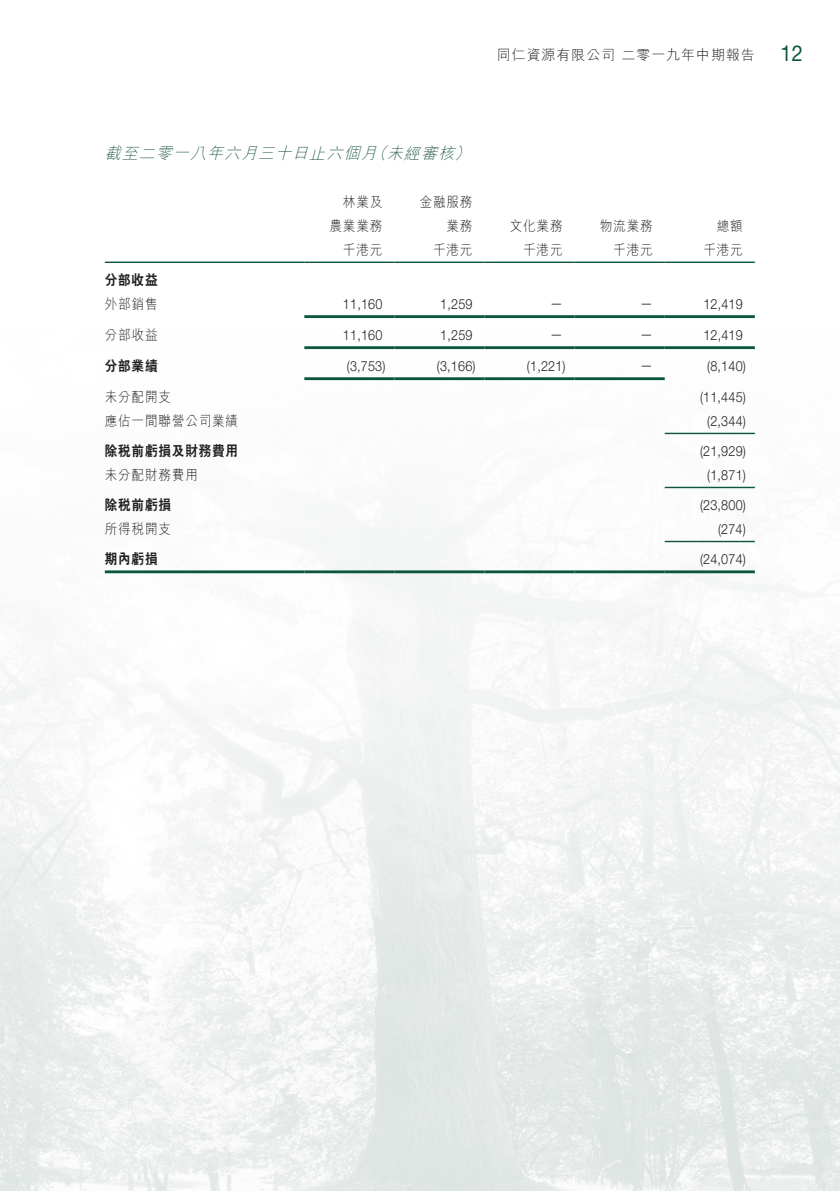
<style>
.page{position:relative;width:840px;height:1191px;background:#fff}
.page>*{position:absolute;margin:0;border:0;box-sizing:border-box;transform-origin:0 0}
.t1{font:22px "Helvetica Neue LT Std";color:#0c563f;scale:.9 1}
._20_______H4__Note{font:italic 300 16px "M Hei HK";color:#3b6c59}
._02_Note_Text{font:300 14px "Helvetica Neue LT Std";letter-spacing:.015em;color:#231f20;scale:.9 1}
._02_Note_Text-2{font:300 14px/24px "M Hei HK";letter-spacing:.065em;color:#231f20;text-align:right;scale:.9 1}
._29_Table_Stub__Note{font:300 14px "M Hei HK";letter-spacing:.065em;color:#231f20;scale:.9 1}
._29_Table_Stub__Note-2{font:800 14px "C Hei 2 HK";letter-spacing:.065em;color:#231f20;scale:.9 1}
._29_Table_Stub__Note-3{font:300 14px "M Hei HK";letter-spacing:.065em;color:#231f20}
</style>
<div class="page">
<img style="left:1px;top:261px;width:838px;height:930px">
<hr style="left:105px;top:261px;width:199px;height:2px;background:#0c563f">
<hr style="left:304px;top:261px;width:90px;height:2px;background:#0c563f">
<hr style="left:394px;top:261px;width:90px;height:2px;background:#0c563f">
<hr style="left:484px;top:261px;width:90px;height:2px;background:#0c563f">
<hr style="left:574px;top:261px;width:90px;height:2px;background:#0c563f">
<hr style="left:664px;top:261px;width:90px;height:2px;background:#0c563f">
<hr style="left:304px;top:315px;width:90px;height:3px;background:#0c563f">
<hr style="left:394px;top:315px;width:90px;height:3px;background:#0c563f">
<hr style="left:484px;top:315px;width:90px;height:3px;background:#0c563f">
<hr style="left:574px;top:315px;width:90px;height:3px;background:#0c563f">
<hr style="left:664px;top:315px;width:90px;height:3px;background:#0c563f">
<hr style="left:304px;top:346px;width:90px;height:3px;background:#0c563f">
<hr style="left:394px;top:346px;width:90px;height:3px;background:#0c563f">
<hr style="left:484px;top:346px;width:90px;height:3px;background:#0c563f">
<hr style="left:574px;top:346px;width:90px;height:3px;background:#0c563f">
<hr style="left:664px;top:346px;width:90px;height:3px;background:#0c563f">
<hr style="left:304px;top:377px;width:90px;height:3px;background:#0c563f">
<hr style="left:394px;top:377px;width:90px;height:3px;background:#0c563f">
<hr style="left:484px;top:377px;width:90px;height:3px;background:#0c563f">
<hr style="left:574px;top:377px;width:90px;height:3px;background:#0c563f">
<hr style="left:664px;top:433px;width:90px;height:1px;background:#0c563f">
<hr style="left:664px;top:487px;width:90px;height:1px;background:#0c563f">
<hr style="left:664px;top:541px;width:90px;height:1px;background:#0c563f">
<hr style="left:105px;top:570px;width:199px;height:3px;background:#0c563f">
<hr style="left:304px;top:570px;width:90px;height:3px;background:#0c563f">
<hr style="left:394px;top:570px;width:90px;height:3px;background:#0c563f">
<hr style="left:484px;top:570px;width:90px;height:3px;background:#0c563f">
<hr style="left:574px;top:570px;width:90px;height:3px;background:#0c563f">
<hr style="left:664px;top:570px;width:90px;height:3px;background:#0c563f">
<p class="_29_Table_Stub__Note-3" style="left:496px;top:45px;width:259px">同仁資源有限公司二零一九年中期報告</p>
<h1 class="t1" style="left:780px;top:40px;width:26px">12</h1>
<p class="_20_______H4__Note" style="left:370px;top:142px;width:23px">（</p>
<p class="_02_Note_Text-2" style="left:329px;top:189px;width:60px">林業及農業業務</p>
<p class="_02_Note_Text-2" style="left:419px;top:189px;width:60px">金融服務</p>
<p class="_20_______H4__Note" style="left:454px;top:142px;width:23px">(</p>
<p class="_20_______H4__Note" style="left:105px;top:142px;width:356px">截至二零一八年六月三十日止六個月未經審核</p>
<p class="_02_Note_Text-2" style="left:446px;top:213px;width:30px">業務</p>
<p class="_02_Note_Text-2" style="left:509px;top:213px;width:60px">文化業務</p>
<p class="_02_Note_Text-2" style="left:599px;top:213px;width:60px">物流業務</p>
<p class="_02_Note_Text-2" style="left:716px;top:213px;width:30px">總額</p>
<p class="_02_Note_Text-2" style="left:343px;top:237px;width:45px">千港元</p>
<p class="_02_Note_Text-2" style="left:433px;top:237px;width:45px">千港元</p>
<p class="_02_Note_Text-2" style="left:523px;top:237px;width:45px">千港元</p>
<p class="_02_Note_Text-2" style="left:613px;top:237px;width:45px">千港元</p>
<p class="_02_Note_Text-2" style="left:703px;top:237px;width:45px">千港元</p>
<p class="_29_Table_Stub__Note-2" style="left:105px;top:271px;width:60px">分部收益</p>
<p class="_29_Table_Stub__Note" style="left:105px;top:294px;width:60px">外部銷售</p>
<p class="_02_Note_Text" style="left:343px;top:296px;width:45px">11,160</p>
<p class="_02_Note_Text" style="left:440px;top:296px;width:37px">1,259</p>
<p class="_02_Note_Text" style="left:549px;top:294px;width:15px">—</p>
<p class="_02_Note_Text" style="left:639px;top:294px;width:15px">—</p>
<p class="_02_Note_Text" style="left:703px;top:296px;width:45px">12,419</p>
<p class="_29_Table_Stub__Note" style="left:105px;top:325px;width:60px">分部收益</p>
<p class="_02_Note_Text" style="left:343px;top:327px;width:45px">11,160</p>
<p class="_02_Note_Text" style="left:440px;top:327px;width:37px">1,259</p>
<p class="_02_Note_Text" style="left:549px;top:325px;width:15px">—</p>
<p class="_02_Note_Text" style="left:639px;top:325px;width:15px">—</p>
<p class="_02_Note_Text" style="left:703px;top:327px;width:45px">12,419</p>
<p class="_29_Table_Stub__Note-2" style="left:105px;top:357px;width:60px">分部業績</p>
<p class="_02_Note_Text" style="left:346px;top:358px;width:44px">)3,753(</p>
<p class="_02_Note_Text" style="left:436px;top:358px;width:44px">)3,166(</p>
<p class="_02_Note_Text" style="left:526px;top:358px;width:44px">)1,221(</p>
<p class="_02_Note_Text" style="left:639px;top:356px;width:15px">—</p>
<p class="_02_Note_Text" style="left:706px;top:358px;width:44px">)8,140(</p>
<p class="_29_Table_Stub__Note" style="left:105px;top:387px;width:75px">未分配開支</p>
<p class="_02_Note_Text" style="left:699px;top:389px;width:52px">)11,445(</p>
<p class="_29_Table_Stub__Note" style="left:105px;top:411px;width:150px">應佔一間聯營公司業績</p>
<p class="_02_Note_Text" style="left:706px;top:413px;width:44px">)2,344(</p>
<p class="_29_Table_Stub__Note-2" style="left:105px;top:442px;width:150px">除稅前虧損及財務費用</p>
<p class="_02_Note_Text" style="left:699px;top:443px;width:52px">)21,929(</p>
<p class="_29_Table_Stub__Note" style="left:105px;top:465px;width:105px">未分配財務費用</p>
<p class="_02_Note_Text" style="left:706px;top:467px;width:44px">)1,871(</p>
<p class="_29_Table_Stub__Note-2" style="left:105px;top:496px;width:75px">除稅前虧損</p>
<p class="_02_Note_Text" style="left:699px;top:497px;width:52px">)23,800(</p>
<p class="_29_Table_Stub__Note" style="left:105px;top:519px;width:75px">所得稅開支</p>
<p class="_02_Note_Text" style="left:717px;top:521px;width:32px">)274(</p>
<p class="_29_Table_Stub__Note-2" style="left:105px;top:550px;width:60px">期內虧損</p>
<p class="_02_Note_Text" style="left:699px;top:551px;width:52px">)24,074(</p>
</div>
